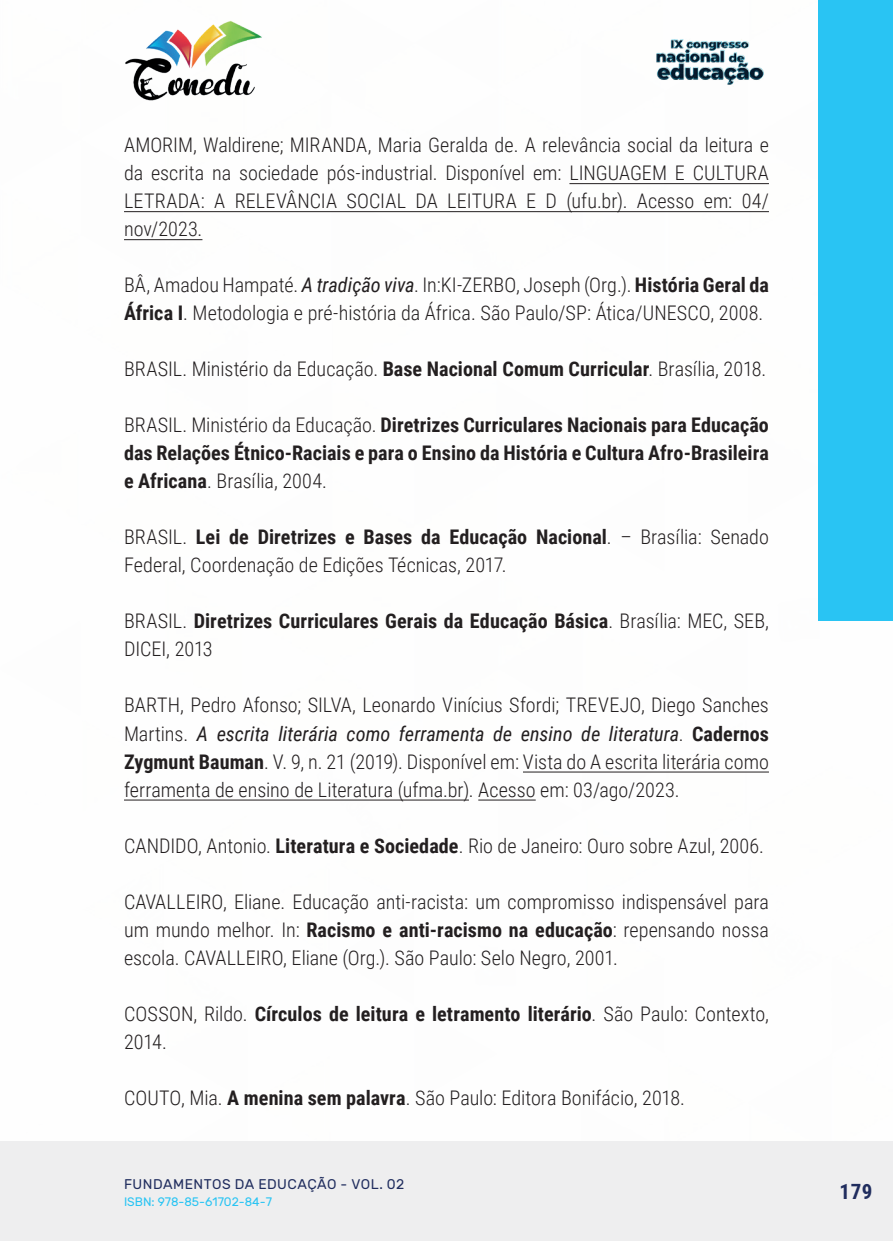
<style>
.page{position:relative;width:893px;height:1241px;background:#fff}
.page>*{position:absolute;margin:0;border:0;box-sizing:border-box;transform-origin:0 0}
.t1{font:700 21px "Roboto Condensed";color:#202d5e}
._17_REFERENCIAS{font:300 20.12px/28px "Roboto Condensed";color:#231f20;text-align:justify}
._17_REFERENCIAS-2{font:700 20.12px/28px "Roboto Condensed";color:#231f20;text-align:justify}
.t2{font:14px "Rubik";letter-spacing:.03em;color:#202d5e}
.t3{font:12.25px "Rubik";color:#29c4f3}
.s1{font-weight:400;font-style:italic}
.s2{font-weight:700}
.s3{font-weight:300}
</style>
<div class="page">
<div style="left:0;top:1141px;width:893px;height:99px;background:#eeeeef"></div>
<div style="left:819px;top:0;width:74px;height:620px;background:#29c4f3"></div>
<img style="left:125px;top:20px;width:137px;height:81px">
<img style="left:656px;top:39px;width:108px;height:46px">
<hr style="left:569px;top:183px;width:200px;height:1px;background:#231f20">
<hr style="left:124px;top:211px;width:645px;height:1px;background:#231f20">
<hr style="left:124px;top:239px;width:78px;height:1px;background:#231f20">
<hr style="left:523px;top:771px;width:246px;height:1px;background:#231f20">
<hr style="left:124px;top:799px;width:345px;height:1px;background:#231f20">
<hr style="left:478px;top:799px;width:58px;height:1px;background:#231f20">
<p class="_17_REFERENCIAS" style="left:124px;top:130px;width:646px">AMORIM, Waldirene; MIRANDA, Maria Geralda de. A relevância social da leitura e da escrita na sociedade pós-industrial. Disponível em: LINGUAGEM E CULTURA LETRADA: A RELEVÂNCIA SOCIAL DA LEITURA E D (ufu.br). Acesso em: 04/ nov/2023.</p>
<p class="_17_REFERENCIAS" style="left:124px;top:270px;width:646px">BÂ, Amadou Hampaté. <span class="s1">A tradição viva</span>. In:KI-ZERBO, Joseph (Org.). <span class="s2">História Geral da<br>África I</span>. Metodologia e pré-história da África. São Paulo/SP: Ática/UNESCO, 2008.</p>
<p class="_17_REFERENCIAS" style="left:124px;top:354px;width:644px">BRASIL. Ministério da Educação. <span class="s2">Base Nacional Comum Curricular</span>. Brasília, 2018.</p>
<p class="_17_REFERENCIAS-2" style="left:124px;top:410px;width:646px"><span class="s3">BRASIL. Ministério da Educação.</span> Diretrizes Curriculares Nacionais para Educação das Relações Étnico-Raciais e para o Ensino da História e Cultura Afro-Brasileira e Africana<span class="s3">. Brasília, 2004.</span></p>
<p class="_17_REFERENCIAS" style="left:124px;top:522px;width:646px">BRASIL. <span class="s2">Lei de Diretrizes e Bases da Educação Nacional</span>. – Brasília: Senado<br>Federal, Coordenação de Edições Técnicas, 2017.</p>
<p class="_17_REFERENCIAS-2" style="left:124px;top:606px;width:646px"><span class="s3">BRASIL.</span> Diretrizes Curriculares Gerais da Educação Básica<span class="s3">. Brasília: MEC, SEB,<br>DICEI, 2013</span></p>
<p class="_17_REFERENCIAS" style="left:124px;top:690px;width:646px">BARTH, Pedro Afonso; SILVA, Leonardo Vinícius Sfordi; TREVEJO, Diego Sanches Martins. <span class="s1">A escrita literária como ferramenta de ensino de literatura</span>. <span class="s2">Cadernos Zygmunt Bauman</span>. V. 9, n. 21 (2019). Disponível em: Vista do A escrita literária como ferramenta de ensino de Literatura (ufma.br). Acesso em: 03/ago/2023.</p>
<p class="_17_REFERENCIAS" style="left:124px;top:830px;width:641px">CANDIDO, Antonio. <span class="s2">Literatura e Sociedade</span>. Rio de Janeiro: Ouro sobre Azul, 2006.</p>
<p class="_17_REFERENCIAS" style="left:124px;top:886px;width:646px">CAVALLEIRO, Eliane. Educação anti-racista: um compromisso indispensável para um mundo melhor. In: <span class="s2">Racismo e anti-racismo na educação</span>: repensando nossa escola. CAVALLEIRO, Eliane (Org.). São Paulo: Selo Negro, 2001.</p>
<p class="_17_REFERENCIAS" style="left:124px;top:998px;width:646px">COSSON, Rildo. <span class="s2">Círculos de leitura e letramento literário</span>. São Paulo: Contexto,<br>2014.</p>
<p class="_17_REFERENCIAS" style="left:124px;top:1082px;width:562px">COUTO, Mia. <span class="s2">A menina sem palavra</span>. São Paulo: Editora Bonifácio, 2018.</p>
<p class="t2" style="left:124px;top:1175px;width:282px">FUNDAMENTOS DA EDUCAÇÃO - VOL. 02</p>
<p class="t3" style="left:124px;top:1194px;width:149px">ISBN: 978-85-61702-84-7</p>
<p class="t1" style="left:839px;top:1176px;width:34px">179</p>
</div>
